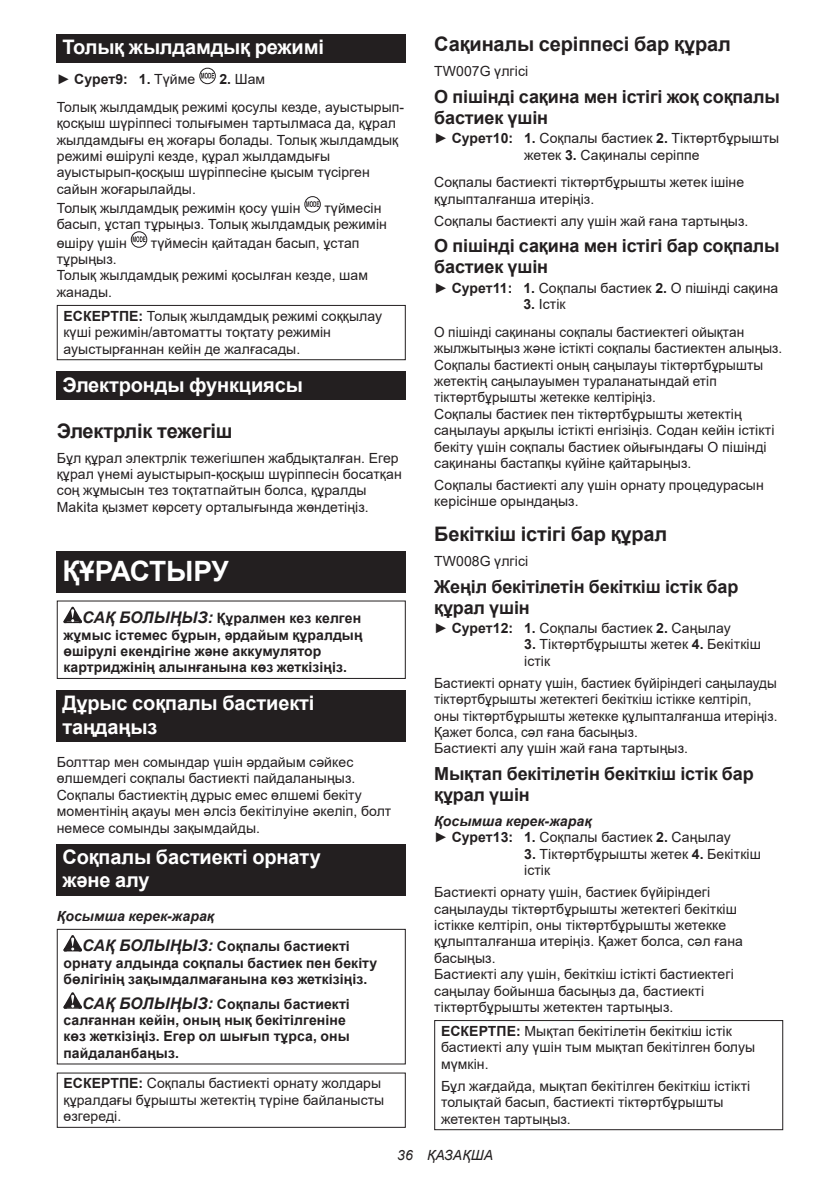
<style>
.page{position:relative;width:840px;height:1191px;background:#fff}
.page>*{position:absolute;margin:0;border:0;box-sizing:border-box;transform-origin:0 0}
.t1{font:700 28px "Arial";letter-spacing:-.015em;color:#fff}
.t2{font:700 20px/23.4px "Arial";letter-spacing:-.01em;color:#fff}
.t3{font:700 20px "Arial";letter-spacing:-.01em;color:#231f20}
.t4{font:700 18px/21px "Arial";letter-spacing:-.01em;color:#231f20}
.t5{font:14px/16.4px "Arial";letter-spacing:.005em;color:#231f20}
.t6{font:700 14px/16.4px "Arial";letter-spacing:.005em;color:#231f20}
.t7{font:italic 700 14px/30.6px "Arial";letter-spacing:.005em;color:#231f20}
.t8{font:italic 14px "Arial";letter-spacing:.005em;color:#231f20}
.s1{font-weight:400}
.s2{font-weight:700}
.s3{font-style:italic;font-size:16px}
.s4{font-size:16px}
.s5{font-style:normal}
.s6{font-weight:700;font-style:italic}
</style>
<div class="page">
<div style="left:57px;top:34px;width:348px;height:29px;background:#231f20"></div>
<svg style="left:199px;top:68px;width:16px;height:16px"></svg>
<svg style="left:201px;top:73px;width:13px;height:6px"></svg>
<svg style="left:304px;top:196px;width:16px;height:16px"></svg>
<svg style="left:306px;top:201px;width:13px;height:6px"></svg>
<svg style="left:131px;top:231px;width:16px;height:16px"></svg>
<svg style="left:133px;top:236px;width:12px;height:6px"></svg>
<div style="left:57px;top:305px;width:348px;height:55px;border:1px solid #231f20"></div>
<div style="left:57px;top:371px;width:348px;height:29px;background:#231f20"></div>
<div style="left:57px;top:551px;width:348px;height:41px;background:#231f20"></div>
<svg style="left:63px;top:607px;width:19px;height:16px"></svg>
<div style="left:57px;top:600px;width:348px;height:79px;border:1px solid #231f20"></div>
<div style="left:57px;top:690px;width:348px;height:52px;background:#231f20"></div>
<div style="left:57px;top:844px;width:348px;height:52px;background:#231f20"></div>
<svg style="left:63px;top:935px;width:19px;height:16px"></svg>
<svg style="left:63px;top:992px;width:19px;height:16px"></svg>
<div style="left:57px;top:929px;width:348px;height:135px;border:1px solid #231f20"></div>
<div style="left:434px;top:1020px;width:348px;height:110px;border:1px solid #231f20"></div>
<h2 class="t2" style="left:62px;top:36px;width:263px">Толық жылдамдық режимі</h2>
<p class="t6" style="left:57px;top:71px;width:140px"><span class="s1">►</span> Сурет9: 1. <span class="s1">Түйме</span></p>
<p class="t5" style="left:57px;top:65px;width:349px;line-height:27.8px;text-indent:162px"><span class="s2">2.</span> Шам<br>Толық жылдамдық режимі қосулы кезде, ауыстырып-</p>
<p class="t5" style="left:57px;top:115px;width:343px">қосқыш шүріппесі толығымен тартылмаса да, құрал жылдамдығы ең жоғары болады. Толық жылдамдық режимі өшірулі кезде, құрал жылдамдығы ауыстырып-қосқыш шүріппесіне қысым түсірген сайын жоғарылайды.</p>
<p class="t5" style="left:57px;top:199px;width:245px">Толық жылдамдық режимін қосу үшін</p>
<p class="t5" style="left:57px;top:199px;width:331px;text-indent:267px">түймесін басып, ұстап тұрыңыз. Толық жылдамдық режимін</p>
<p class="t5" style="left:57px;top:234px;width:72px">өшіру үшін</p>
<p class="t5" style="left:151px;top:234px;width:210px">түймесін қайтадан басып, ұстап</p>
<p class="t5" style="left:57px;top:251px;width:312px">тұрыңыз.<br>Толық жылдамдық режимі қосылған кезде, шам жанады.</p>
<p class="t5" style="left:63px;top:307px;width:320px"><span class="s2">ЕСКЕРТПЕ:</span> Толық жылдамдық режимі соққылау күші режимін/автоматты тоқтату режимін ауыстырғаннан кейін де жалғасады.</p>
<h2 class="t2" style="left:62px;top:373px;width:242px">Электронды функциясы</h2>
<h2 class="t3" style="left:57px;top:416px;width:177px">Электрлік тежегіш</h2>
<p class="t5" style="left:57px;top:449px;width:346px">Бұл құрал электрлік тежегішпен жабдықталған. Егер құрал үнемі ауыстырып-қосқыш шүріппесін босатқан соң жұмысын тез тоқтатпайтын болса, құралды Makita қызмет көрсету орталығында жөндетіңіз.</p>
<h1 class="t1" style="left:62px;top:551px;width:168px">ҚҰРАСТЫРУ</h1>
<p class="t6" style="left:63px;top:610px;width:300px;text-indent:19px"><span class="s3">САҚ БОЛЫҢЫЗ:</span> Құралмен кез келген жұмыс істемес бұрын, әрдайым құралдың өшірулі екендігіне және аккумулятор картриджінің алынғанына көз жеткізіңіз.</p>
<h2 class="t2" style="left:62px;top:692px;width:253px">Дұрыс соқпалы бастиекті таңдаңыз</h2>
<p class="t5" style="left:57px;top:754px;width:336px">Болттар мен сомындар үшін әрдайым сәйкес өлшемдегі соқпалы бастиекті пайдаланыңыз.<br>Соқпалы бастиектің дұрыс емес өлшемі бекіту моментінің ақауы мен әлсіз бекітілуіне әкеліп, болт немесе сомынды зақымдайды.</p>
<h2 class="t2" style="left:62px;top:845px;width:260px">Соқпалы бастиекті орнату және алу</h2>
<p class="t7" style="left:82px;top:901px;width:269px;text-indent:-25px">Қосымша керек-жарақ<br><span class="s4">САҚ БОЛЫҢЫЗ:</span> <span class="s5">Соқпалы бастиекті</span></p>
<p class="t6" style="left:63px;top:955px;width:315px">орнату алдында соқпалы бастиек пен бекіту бөлігінің зақымдалмағанына көз жеткізіңіз.</p>
<p class="t6" style="left:63px;top:995px;width:288px;text-indent:19px"><span class="s3">САҚ БОЛЫҢЫЗ:</span> Соқпалы бастиекті салғаннан кейін, оның нық бекітілгеніне көз жеткізіңіз. Егер ол шығып тұрса, оны пайдаланбаңыз.</p>
<p class="t5" style="left:63px;top:1075px;width:322px"><span class="s2">ЕСКЕРТПЕ:</span> Соқпалы бастиекті орнату жолдары құралдағы бұрышты жетектің түріне байланысты өзгереді.</p>
<h2 class="t3" style="left:434px;top:30px;width:298px">Сақиналы серіппесі бар құрал</h2>
<p class="t5" style="left:434px;top:63px;width:95px">TW007G үлгісі</p>
<p class="t4" style="left:434px;top:86px;width:347px">O пішінді сақина мен істігі жоқ соқпалы бастиек үшін</p>
<p class="t5" style="left:524px;top:130px;width:256px;text-indent:-90px">► <span class="s2">Сурет10: 1.</span> Соқпалы бастиек <span class="s2">2.</span> Тіктөртбұрышты жетек <span class="s2">3.</span> Сақиналы серіппе</p>
<p class="t5" style="left:434px;top:174px;width:311px">Соқпалы бастиекті тіктөртбұрышты жетек ішіне құлыпталғанша итеріңіз.</p>
<p class="t5" style="left:434px;top:212px;width:315px">Соқпалы бастиекті алу үшін жай ғана тартыңыз.</p>
<p class="t4" style="left:434px;top:236px;width:347px">O пішінді сақина мен істігі бар соқпалы бастиек үшін</p>
<p class="t5" style="left:434px;top:279px;width:345px">► <span class="s2">Сурет11: 1.</span> Соқпалы бастиек <span class="s2">2.</span> O пішінді сақина</p>
<p class="t5" style="left:434px;top:290px;width:311px;line-height:27.8px;text-indent:89px"><span class="s2">3.</span> Істік<br>O пішінді сақинаны соқпалы бастиектегі ойықтан</p>
<p class="t5" style="left:434px;top:340px;width:349px">жылжытыңыз және істікті соқпалы бастиектен алыңыз.<br>Соқпалы бастиекті оның саңылауы тіктөртбұрышты жетектің саңылауымен тураланатындай етіп тіктөртбұрышты жетекке келтіріңіз.<br>Соқпалы бастиек пен тіктөртбұрышты жетектің саңылауы арқылы істікті енгізіңіз. Содан кейін істікті бекіту үшін соқпалы бастиек ойығындағы O пішінді сақинаны бастапқы күйіне қайтарыңыз.</p>
<p class="t5" style="left:434px;top:477px;width:331px">Соқпалы бастиекті алу үшін орнату процедурасын керісінше орындаңыз.</p>
<h2 class="t3" style="left:434px;top:520px;width:234px">Бекіткіш істігі бар құрал</h2>
<p class="t5" style="left:434px;top:553px;width:95px">TW008G үлгісі</p>
<p class="t4" style="left:434px;top:576px;width:305px">Жеңіл бекітілетін бекіткіш істік бар құрал үшін</p>
<p class="t5" style="left:434px;top:620px;width:298px">► <span class="s2">Сурет12: 1.</span> Соқпалы бастиек <span class="s2">2.</span> Саңылау</p>
<p class="t5" style="left:524px;top:636px;width:238px"><span class="s2">3.</span> Тіктөртбұрышты жетек <span class="s2">4.</span> Бекіткіш істік</p>
<p class="t5" style="left:434px;top:674px;width:344px">Бастиекті орнату үшін, бастиек бүйіріндегі саңылауды тіктөртбұрышты жетектегі бекіткіш істікке келтіріп, оны тіктөртбұрышты жетекке құлыпталғанша итеріңіз.<br>Қажет болса, сәл ғана басыңыз.<br>Бастиекті алу үшін жай ғана тартыңыз.</p>
<p class="t4" style="left:434px;top:763px;width:321px">Мықтап бекітілетін бекіткіш істік бар құрал үшін</p>
<p class="t5" style="left:434px;top:813px;width:298px"><span class="s6">Қосымша керек-жарақ<br></span>► <span class="s2">Сурет13: 1.</span> Соқпалы бастиек <span class="s2">2.</span> Саңылау</p>
<p class="t5" style="left:524px;top:845px;width:238px"><span class="s2">3.</span> Тіктөртбұрышты жетек <span class="s2">4.</span> Бекіткіш істік</p>
<p class="t5" style="left:434px;top:884px;width:310px">Бастиекті орнату үшін, бастиек бүйіріндегі саңылауды тіктөртбұрышты жетектегі бекіткіш істікке келтіріп, оны тіктөртбұрышты жетекке құлыпталғанша итеріңіз. Қажет болса, сәл ғана басыңыз.<br>Бастиекті алу үшін, бекіткіш істікті бастиектегі саңылау бойынша басыңыз да, бастиекті тіктөртбұрышты жетектен тартыңыз.</p>
<p class="t5" style="left:441px;top:1022px;width:316px"><span class="s2">ЕСКЕРТПЕ:</span> Мықтап бекітілетін бекіткіш істік бастиекті алу үшін тым мықтап бекітілген болуы мүмкін.</p>
<p class="t5" style="left:441px;top:1077px;width:310px">Бұл жағдайда, мықтап бекітілген бекіткіш істікті толықтай басып, бастиекті тіктөртбұрышты жетектен тартыңыз.</p>
<p class="t8" style="left:397px;top:1146px;width:97px">36 ҚАЗАҚША</p>
</div>
